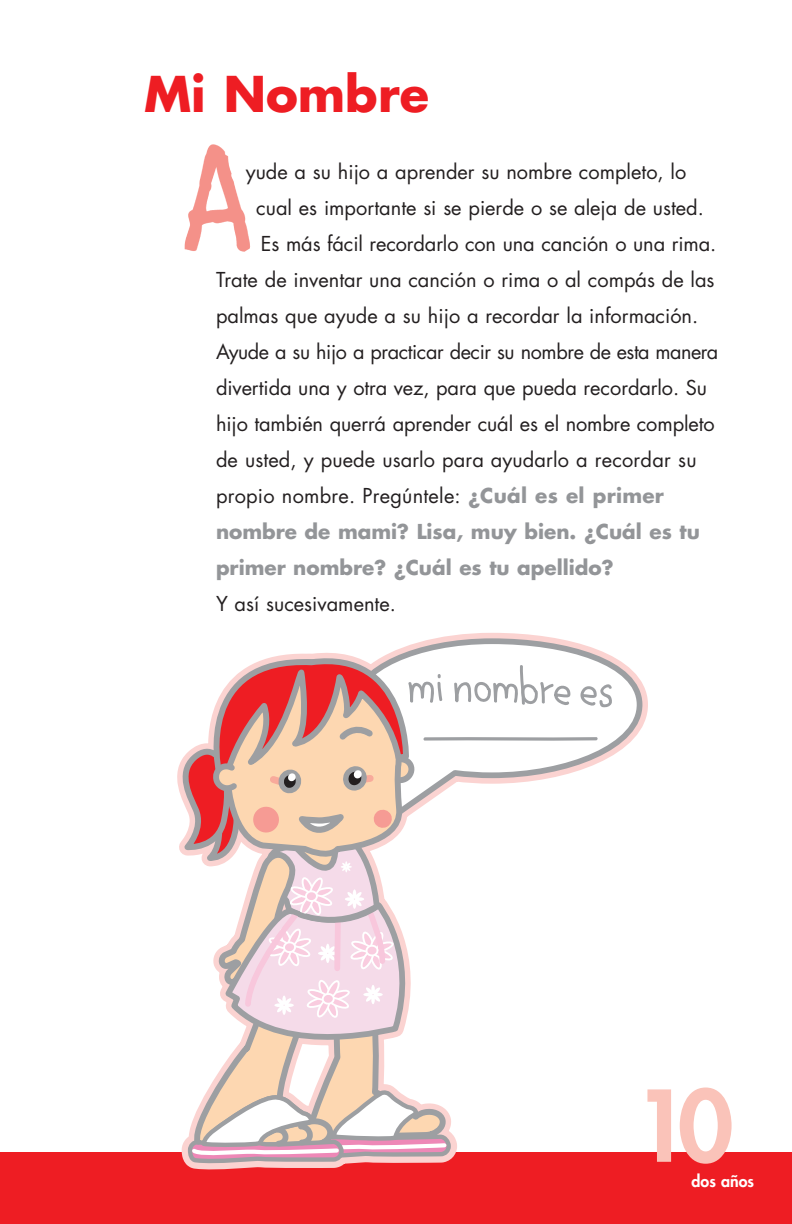
<style>
.page{position:relative;width:792px;height:1224px;background:#fff}
.page>*{position:absolute;margin:0;border:0;box-sizing:border-box;transform-origin:0 0}
.t1{font:800 96px "Futura";color:#fac3b9}
.t2{font:700 48px "Futura";color:#ee1d23}
.t3{font:20px "Futura";color:#231f20}
.t4{font:700 20px "Futura";color:#939598}
.t5{font:20px "Futura";letter-spacing:-.02em;color:#231f20}
.t6{font:800 16px "Futura";color:#fff}
.s1{font-weight:700;color:#939598}
</style>
<div class="page">
<div style="left:0;top:1152px;width:792px;height:72px;background:#ee1d23"></div>
<img style="left:184px;top:144px;width:67px;height:108px">
<svg style="left:405px;top:636px;width:240px;height:119px"></svg>
<svg style="left:177px;top:649px;width:436px;height:520px"></svg>
<h2 class="t2" style="left:144px;top:72px;width:287px">Mi Nombre</h2>
<p class="t3" style="left:246px;top:162px;width:442px">yude a su hijo a aprender su nombre completo, lo</p>
<p class="t3" style="left:256px;top:198px;width:449px">cual es importante si se pierde o se aleja de usted.</p>
<p class="t3" style="left:261px;top:234px;width:457px">Es más fácil recordarlo con una canción o una rima.</p>
<p class="t3" style="left:216px;top:270px;width:500px">Trate de inventar una canción o rima o al compás de las</p>
<p class="t3" style="left:216px;top:306px;width:484px">palmas que ayude a su hijo a recordar la información.</p>
<p class="t5" style="left:216px;top:342px;width:504px">Ayude a su hijo a practicar decir su nombre de esta manera</p>
<p class="t3" style="left:216px;top:378px;width:493px">divertida una y otra vez, para que pueda recordarlo. Su</p>
<p class="t3" style="left:216px;top:414px;width:500px">hijo también querrá aprender cuál es el nombre completo</p>
<p class="t3" style="left:216px;top:450px;width:482px">de usted, y puede usarlo para ayudarlo a recordar su</p>
<p class="t3" style="left:216px;top:486px;width:449px">propio nombre. Pregúntele: <span class="s1">¿Cuál es el primer</span></p>
<p class="t4" style="left:216px;top:522px;width:485px">nombre de mami? Lisa, muy bien. ¿Cuál es tu</p>
<p class="t4" style="left:216px;top:558px;width:399px">primer nombre? ¿Cuál es tu apellido?</p>
<p class="t3" style="left:216px;top:594px;width:181px">Y así sucesivamente.</p>
<h1 class="t1" style="left:634px;top:1080px;width:101px">10</h1>
<p class="t6" style="left:692px;top:1174px;width:64px">dos años</p>
</div>
